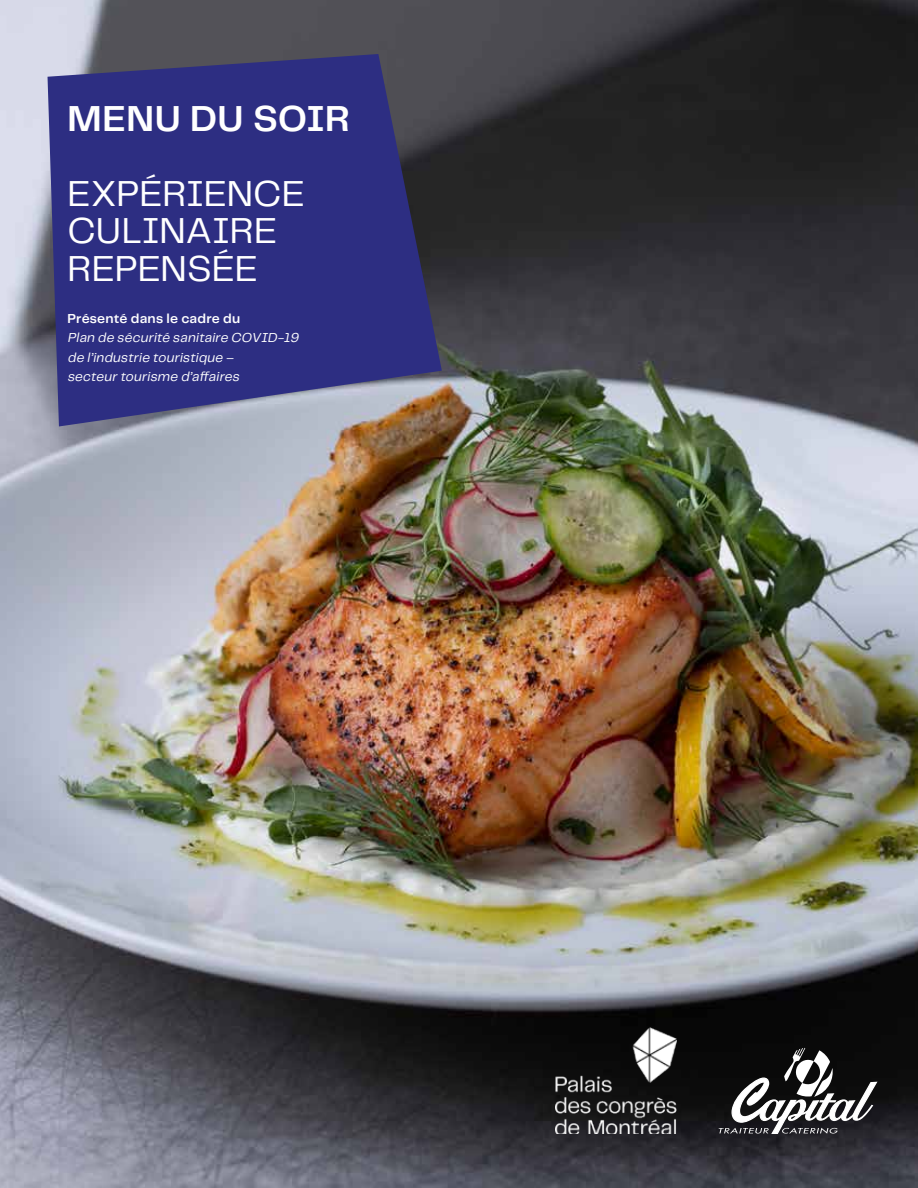
<style>
.page{position:relative;width:918px;height:1188px;background:#fff}
.page>*{position:absolute;margin:0;border:0;box-sizing:border-box;transform-origin:0 0}
.t1{font:37.5px/37.5px "Telegraf";letter-spacing:-.005em;color:#fff}
.t2{font:600 37.5px "Telegraf";letter-spacing:.01em;color:#fff}
.t3{font:italic 13.5px/19.5px "Telegraf";color:#fff}
.t4{font:600 13.5px "Telegraf";letter-spacing:.015em;color:#fff}
</style>
<div class="page">
<img style="left:0;top:0;width:918px;height:1188px">
<svg style="left:48px;top:54px;width:394px;height:372px;background:#393a80"></svg>
<img style="left:556px;top:1028px;width:121px;height:106px">
<svg style="left:719px;top:1048px;width:159px;height:86px"></svg>
<h1 class="t2" style="left:68px;top:93px;width:284px">MENU DU SOIR</h1>
<h1 class="t1" style="left:68px;top:173px;width:239px">EXPÉRIENCE<br>CULINAIRE<br>REPENSÉE</h1>
<p class="t4" style="left:68px;top:309px;width:174px">Présenté dans le cadre du</p>
<p class="t3" style="left:68px;top:327px;width:235px">Plan de sécurité sanitaire COVID-19 de l’industrie touristique – secteurtourisme d’affaires</p>
</div>
